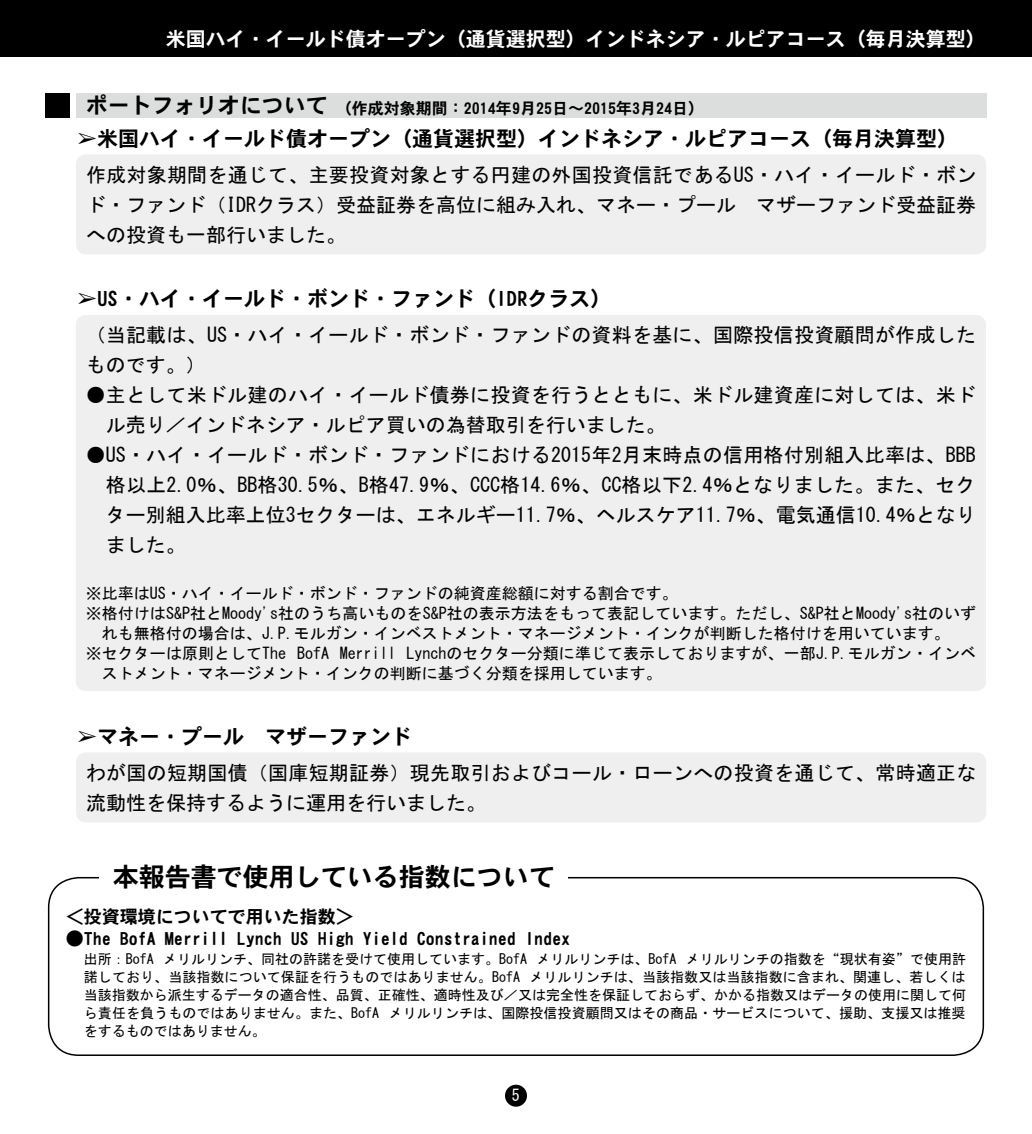
<style>
.page{position:relative;width:1032px;height:1134px;background:#fff}
.page>*{position:absolute;margin:0;border:0;box-sizing:border-box;transform-origin:0 0}
.t1{font:26px "DFHS Gothic W7 WIN RKSJ H";color:#000}
.t2{font:21px "DFHS Gothic W7 WIN RKSJ H";color:#000}
.t3{font:20px/30px "MS Gothic";color:#000}
.t4{font:20px "DFHS Gothic W7 WIN RKSJ H";color:#fff}
.t5{font:18px "DFHS Gothic W7 WIN RKSJ H";color:#000}
.t6{font:16px "MS Gothic";color:#000}
.t7{font:16px "DFHS Gothic W7 WIN RKSJ H";color:#000}
.t8{font:16px "MS Gothic";color:#fff}
.t9{font:14px/18px "MS Gothic";letter-spacing:.005em;color:#000;text-align:justify}
.s1{font-size:22px}
.s2{font-family:"MS Gothic"}
</style>
<div class="page">
<div style="left:0;top:0;width:1032px;height:57px;background:#000"></div>
<div style="left:505px;top:1085px;width:22px;height:22px;background:#000;border-radius:50%"></div>
<div style="left:76px;top:93px;width:910px;height:24px;background:#dcdddd"></div>
<div style="left:46px;top:93px;width:24px;height:24px;background:#000"></div>
<div style="left:76px;top:154px;width:910px;height:100px;background:#efefef;border-radius:10px"></div>
<div style="left:76px;top:315px;width:910px;height:376px;background:#efefef;border-radius:10px"></div>
<div style="left:76px;top:752px;width:910px;height:70px;background:#efefef;border-radius:10px"></div>
<div style="left:48px;top:877px;width:936px;height:179px;border:2px solid #000;border-radius:30px"></div>
<div style="left:100px;top:864px;width:468px;height:26px;background:#fff"></div>
<p class="t4" style="left:166px;top:29px;width:822px">米国ハイ・イールド債オープン（通貨選択型）インドネシア・ルピアコース（毎月決算型）</p>
<p class="t7" style="left:86px;top:100px;width:620px"><span class="s1">ポートフォリオについて</span> （作成対象期間：2014年9月25日～2015年3月24日）</p>
<p class="t2" style="left:76px;top:128px;width:884px"><span class="s2">➢</span>米国ハイ・イールド債オープン（通貨選択型）インドネシア・ルピアコース（毎月決算型）</p>
<p class="t3" style="left:86px;top:159px;width:892px;text-align:justify">作成対象期間を通じて、主要投資対象とする円建の外国投資信託であるUS・ハイ・イールド・ボンド・ファンド（IDRクラス）受益証券を高位に組み入れ、マネー・プール　マザーファンド受益証券への投資も一部行いました。</p>
<p class="t2" style="left:76px;top:288px;width:537px"><span class="s2">➢</span>US・ハイ・イールド・ボンド・ファンド（IDRクラス）</p>
<p class="t3" style="left:86px;top:320px;width:892px">（当記載は、US・ハイ・イールド・ボンド・ファンドの資料を基に、国際投信投資顧問が作成したものです。）</p>
<p class="t3" style="left:106px;top:380px;width:872px;text-indent:-20px">●主として米ドル建のハイ・イールド債券に投資を行うとともに、米ドル建資産に対しては、米ドル売り／インドネシア・ルピア買いの為替取引を行いました。</p>
<p class="t3" style="left:106px;top:440px;width:871px;text-align:justify;text-indent:-20px">●US・ハイ・イールド・ボンド・ファンドにおける2015年2月末時点の信用格付別組入比率は、BBB格以上2.0％、BB格30.5％、B格47.9％、CCC格14.6％、CC格以下2.4％となりました。また、セクター別組入比率上位3セクターは、エネルギー11.7％、ヘルスケア11.7％、電気通信10.4％となりました。</p>
<p class="t6" style="left:86px;top:585px;width:594px">※比率はUS・ハイ・イールド・ボンド・ファンドの純資産総額に対する割合です。</p>
<p class="t6" style="left:86px;top:605px;width:892px">※格付けはS&amp;P社とMoody's社のうち高いものをS&amp;P社の表示方法をもって表記しています。ただし、S&amp;P社とMoody's社のいず</p>
<p class="t6" style="left:102px;top:625px;width:850px">れも無格付の場合は、J.P.モルガン・インベストメント・マネージメント・インクが判断した格付けを用いています。</p>
<p class="t6" style="left:86px;top:645px;width:892px">※セクターは原則としてThe BofA Merrill Lynchのセクター分類に準じて表示しておりますが、一部J.P.モルガン・インベ</p>
<p class="t6" style="left:102px;top:665px;width:562px">ストメント・マネージメント・インクの判断に基づく分類を採用しています。</p>
<p class="t2" style="left:76px;top:726px;width:337px"><span class="s2">➢</span>マネー・プール　マザーファンド</p>
<p class="t3" style="left:86px;top:757px;width:892px">わが国の短期国債（国庫短期証券）現先取引およびコール・ローンへの投資を通じて、常時適正な流動性を保持するように運用を行いました。</p>
<h1 class="t1" style="left:113px;top:864px;width:443px">本報告書で使用している指数について</h1>
<p class="t5" style="left:66px;top:908px;width:290px">＜投資環境についてで用いた指数＞</p>
<p class="t5" style="left:66px;top:930px;width:506px">●The BofA Merrill Lynch US High Yield Constrained Index</p>
<p class="t9" style="left:84px;top:950px;width:883px">出所：BofA メリルリンチ、同社の許諾を受けて使用しています。BofA メリルリンチは、BofA メリルリンチの指数を“現状有姿”で使用許諾しており、当該指数について保証を行うものではありません。BofA メリルリンチは、当該指数又は当該指数に含まれ、関連し、若しくは当該指数から派生するデータの適合性、品質、正確性、適時性及び／又は完全性を保証しておらず、かかる指数又はデータの使用に関して何ら責任を負うものではありません。また、BofA メリルリンチは、国際投信投資顧問又はその商品・サービスについて、援助、支援又は推奨をするものではありません。</p>
<p class="t8" style="left:512px;top:1088px;width:9px">5</p>
</div>
